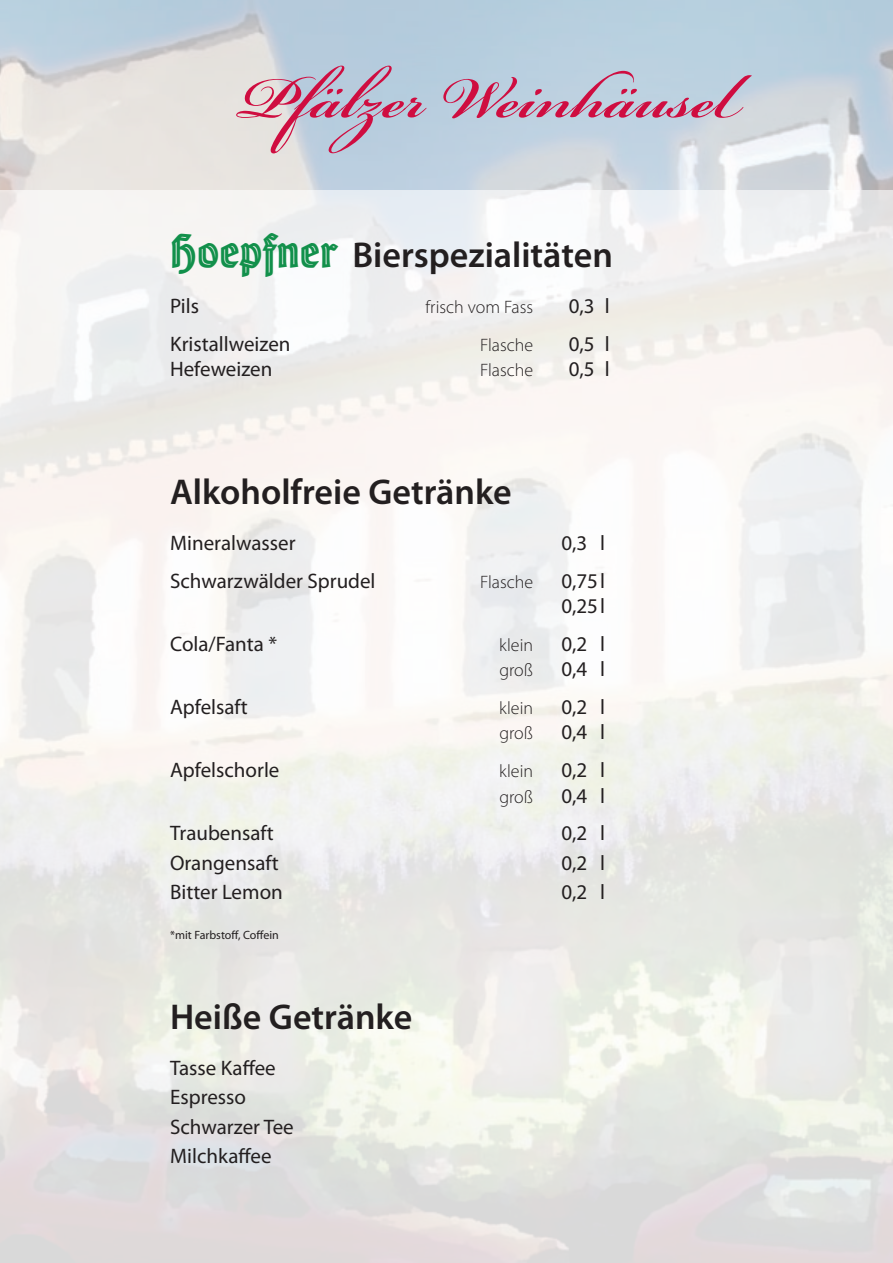
<style>
.page{position:relative;width:893px;height:1263px;background:#fff}
.page>*{position:absolute;margin:0;border:0;box-sizing:border-box;transform-origin:0 0}
.t1{font:600 90px "Bickham Script Pro";color:#cf0d40}
.t2{font:600 36px "Myriad Pro";color:#231f20}
.t3{font:21px/25.2px "Myriad Pro";color:#231f20}
.t4{font:300 18px "Myriad Pro";color:#231f20}
.t5{font:12px "Myriad Pro";color:#231f20}
.s1{font-family:"Hoepfner Display";font-weight:400;font-size:49.5px;color:#12904b}
</style>
<div class="page">
<h1 class="t1" style="left:236px;top:33px;width:507px">Pfälzer Weinhäusel</h1>
<p class="t2" style="left:170px;top:232px;width:444px"><span class="s1">Hoepfner</span> Bierspezialitäten</p>
<p class="t3" style="left:170px;top:293px;width:31px">Pils</p>
<p class="t4" style="left:426px;top:296px;width:109px">frisch vom Fass</p>
<p class="t3" style="left:569px;top:293px;width:42px">0,3 l</p>
<p class="t3" style="left:170px;top:331px;width:122px">Kristallweizen</p>
<p class="t4" style="left:480px;top:334px;width:55px">Flasche</p>
<p class="t3" style="left:569px;top:331px;width:42px">0,5 l</p>
<p class="t3" style="left:170px;top:356px;width:104px">Hefeweizen</p>
<p class="t4" style="left:480px;top:359px;width:55px">Flasche</p>
<p class="t3" style="left:569px;top:356px;width:42px">0,5 l</p>
<p class="t2" style="left:170px;top:469px;width:343px">Alkoholfreie Getränke</p>
<p class="t3" style="left:170px;top:530px;width:127px">Mineralwasser</p>
<p class="t3" style="left:561px;top:530px;width:45px">0,3 l</p>
<p class="t3" style="left:170px;top:568px;width:207px">Schwarzwälder Sprudel</p>
<p class="t4" style="left:480px;top:571px;width:55px">Flasche</p>
<p class="t3" style="left:561px;top:568px;width:45px">0,75l<br>0,25l</p>
<p class="t3" style="left:170px;top:631px;width:108px">Cola/Fanta *</p>
<p class="t4" style="left:499px;top:634px;width:35px">klein</p>
<p class="t3" style="left:561px;top:631px;width:45px">0,2 l</p>
<p class="t4" style="left:499px;top:659px;width:35px">groß</p>
<p class="t3" style="left:561px;top:656px;width:45px">0,4 l</p>
<p class="t3" style="left:170px;top:694px;width:79px">Apfelsaft</p>
<p class="t4" style="left:499px;top:697px;width:35px">klein</p>
<p class="t3" style="left:561px;top:694px;width:45px">0,2 l</p>
<p class="t4" style="left:499px;top:722px;width:35px">groß</p>
<p class="t3" style="left:561px;top:719px;width:45px">0,4 l</p>
<p class="t3" style="left:170px;top:757px;width:111px">Apfelschorle</p>
<p class="t4" style="left:499px;top:760px;width:35px">klein</p>
<p class="t3" style="left:561px;top:757px;width:45px">0,2 l</p>
<p class="t4" style="left:499px;top:786px;width:35px">groß</p>
<p class="t3" style="left:561px;top:782px;width:45px">0,4 l</p>
<p class="t3" style="left:170px;top:820px;width:105px">Traubensaft</p>
<p class="t3" style="left:561px;top:820px;width:45px">0,2 l</p>
<p class="t3" style="left:170px;top:850px;width:110px">Orangensaft</p>
<p class="t3" style="left:561px;top:850px;width:45px">0,2 l</p>
<p class="t3" style="left:170px;top:879px;width:114px">Bitter Lemon</p>
<p class="t3" style="left:561px;top:879px;width:45px">0,2 l</p>
<p class="t5" style="left:170px;top:928px;width:110px">*mit Farbstoff, Coffein</p>
<p class="t2" style="left:170px;top:994px;width:244px">Heiße Getränke</p>
<p class="t3" style="left:170px;top:1055px;width:107px">Tasse Kaffee</p>
<p class="t3" style="left:170px;top:1084px;width:77px">Espresso</p>
<p class="t3" style="left:170px;top:1113px;width:125px">Schwarzer Tee</p>
<p class="t3" style="left:170px;top:1143px;width:103px">Milchkaffee</p>
</div>
